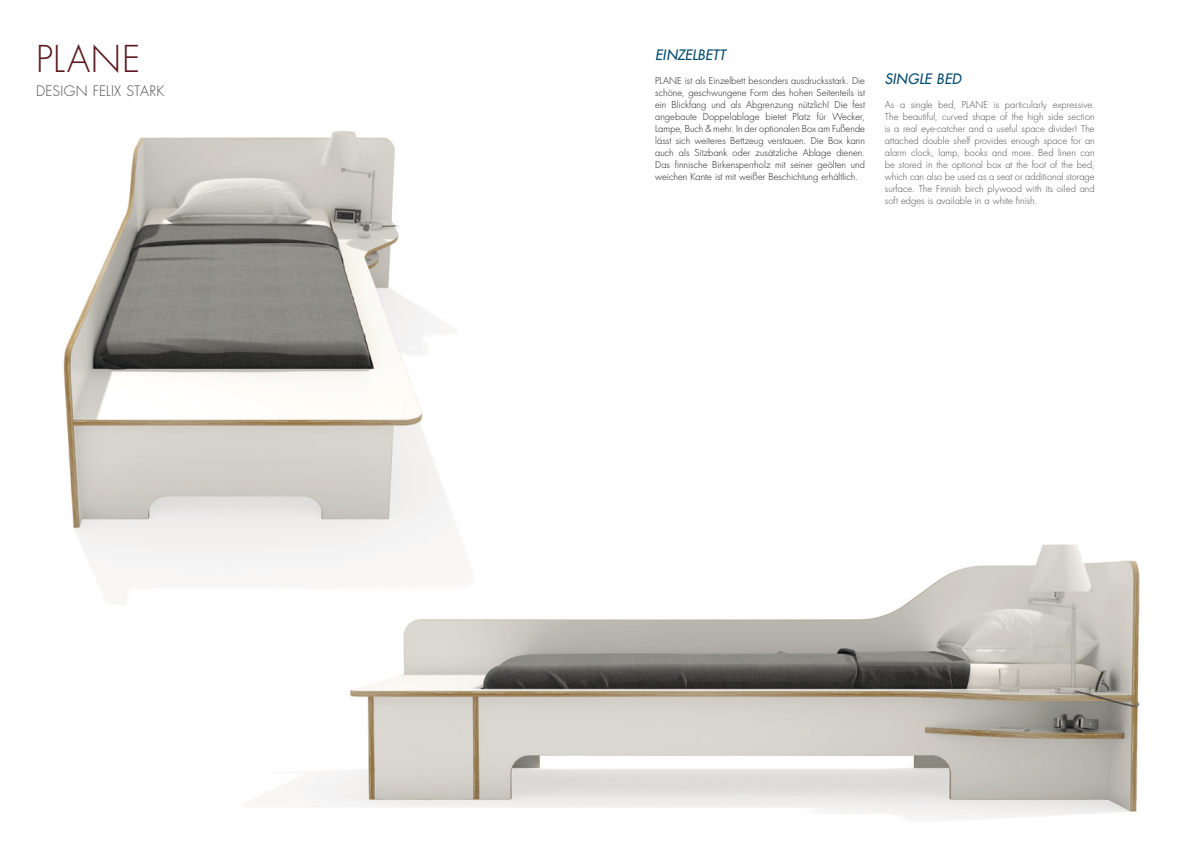
<style>
.page{position:relative;width:1191px;height:842px;background:#fff}
.page>*{position:absolute;margin:0;border:0;box-sizing:border-box;transform-origin:0 0}
.t1{font:300 36px "Futura Std";color:#5a1a1f}
.t2{font:italic 500 14px "Futura Std";letter-spacing:.015em;color:#00496d}
.t3{font:300 14px "Futura Std";letter-spacing:.01em;color:#4c4c4e}
.t4{font:300 9.3px/12px "Futura Std";letter-spacing:.005em;color:#1a171c;text-align:justify}
.t5{font:300 9.3px/12px "Futura Std";letter-spacing:.005em;color:#4c4c4e;text-align:justify}
</style>
<div class="page">
<img style="left:263px;top:544px;width:877px;height:277px">
<img style="left:63px;top:130px;width:442px;height:475px">
<h1 class="t1" style="left:36px;top:37px;width:39px">PLANE</h1>
<h2 class="t3" style="left:36px;top:82px;width:70px">design FELIX</h2>
<h2 class="t3" style="left:126px;top:82px;width:39px">STAR K</h2>
<h2 class="t2" style="left:655px;top:46px;width:72px">EINZELBETT</h2>
<p class="t4" style="left:655px;top:75px;width:11px">PLANE</p>
<p class="t4" style="left:685px;top:75px;width:182px">ist als Einzelbett besonders ausdrucksstark. Die</p>
<h2 class="t2" style="left:885px;top:70px;width:78px">SINGLE BED</h2>
<p class="t4" style="left:655px;top:87px;width:211px">schöne, geschwungene Form des hohen Seitenteils ist ein Blickfang und als Abgrenzung nützlich! Die fest angebaute Doppelablage bietet Platz für Wecker, Lampe, Buch &amp; mehr. I n der optionalen Box am Fußende lässt sich weiteres Bettzeug verstauen. Die Box kann auch als Sitzbank oder zusätzliche Ablage dienen.<br>Das finnische Birkensperrholz mit seiner geölten und weichen Kante ist mit weißer Beschichtung erhältlich.</p>
<p class="t5" style="left:885px;top:99px;width:88px">As a single bed, PLANE</p>
<p class="t5" style="left:885px;top:99px;width:211px;text-indent:109px">is particularly expressive.<br>The beautiful, curved shape of the high side section is a real eye-catcher and a useful space divider! The attached double shelf provides enough space for an alarm clock, lamp, books and more. Bed linen can be stored in the optional box at the foot of the bed, which can also be used as a seat or additional storage surface. The Finnish birch plywood with its oiled and soft edges is available in a white finish.</p>
</div>
